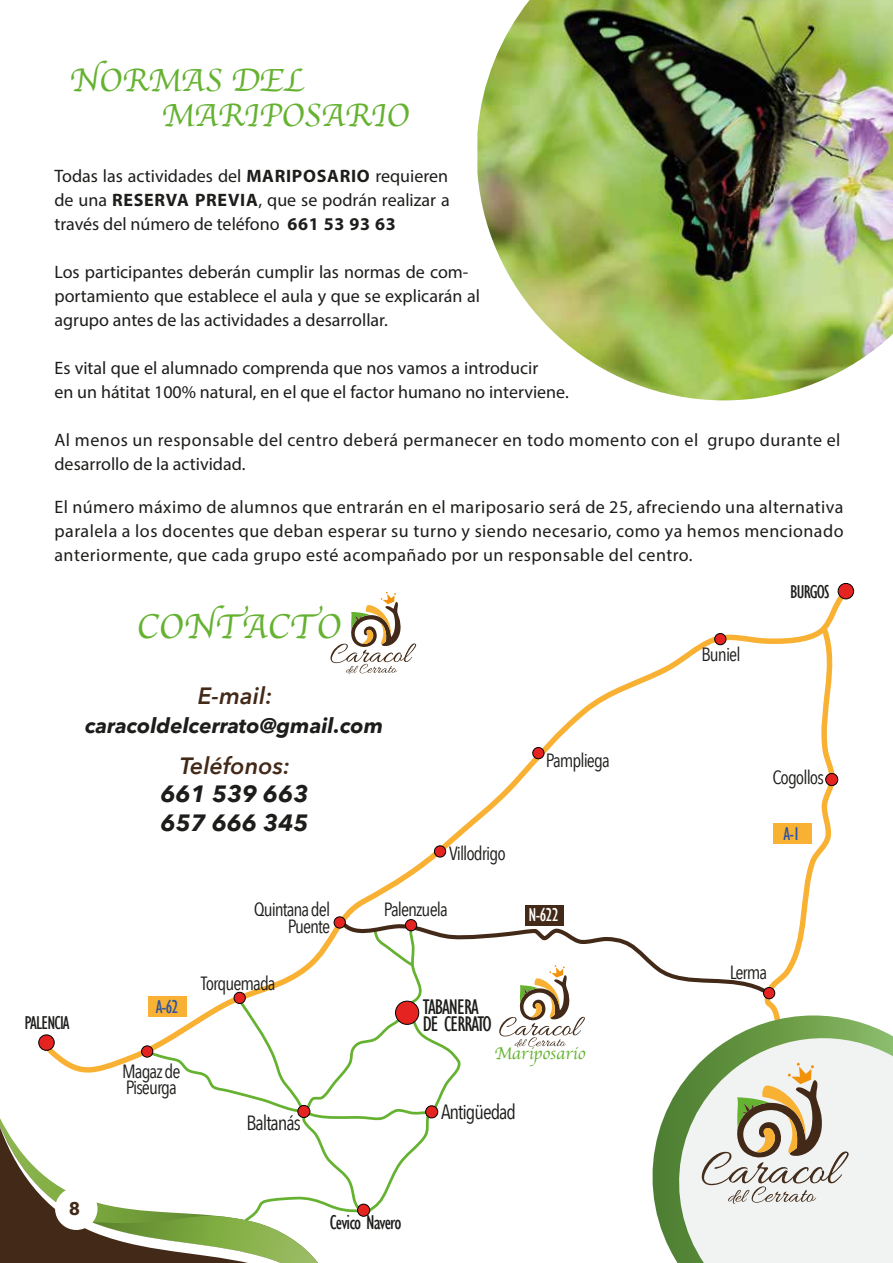
<style>
.page{position:relative;width:893px;height:1263px;background:#fff}
.page>*{position:absolute;margin:0;border:0;box-sizing:border-box;transform-origin:0 0}
.t1{font:36px "Apple Chancery";color:#65b231}
.t2{font:33.45px/34.8px "Apple Chancery";color:#65b231}
.t3{font:italic 700 23.55px/28.2px "Avenir Next";color:#1d1d1b}
.t4{font:italic 600 23.55px "Avenir Next";color:#432917}
.t5{font:condensed 21.9px/16.4px "Gill Sans";letter-spacing:-.045em;color:#1d1d1b}
.t6{font:italic 700 21px "Avenir Next";color:#1d1d1b}
.t7{font:20.55px "Avenir Next Condensed";letter-spacing:-.05em;color:#1d1d1b}
.t8{font:condensed 20.55px "Gill Sans";letter-spacing:-.045em;color:#1d1d1b}
.t9{font:19.05px/16.4px "Avenir Next Condensed";letter-spacing:-.05em;color:#1d1d1b}
.t10{font:condensed 19.05px "Gill Sans";letter-spacing:-.045em;color:#1d1d1b}
.t11{font:condensed 19.05px "Gill Sans";color:#2d53a1}
.t12{font:condensed 19.05px "Gill Sans";color:#fff}
.t13{font:18px/24px "Myriad Pro";color:#1d1d1b;text-align:justify}
.t14{font:18px/24px "Myriad Pro";letter-spacing:.025em;color:#1d1d1b}
.t15{font:700 18px "Avenir Next";color:#432917}
.t16{font:17.85px "Apple Chancery";color:#65b231}
.s1{font-weight:700}
</style>
<div class="page">
<div style="left:39px;top:1035px;width:15px;height:15px;background:#e52421;border-radius:50%"></div>
<div style="left:38px;top:1034px;width:17px;height:17px;border:1px solid #000;border-radius:50%"></div>
<div style="left:838px;top:583px;width:16px;height:16px;background:#e52421;border-radius:50%"></div>
<div style="left:838px;top:583px;width:16px;height:16px;border:1px solid #000;border-radius:50%"></div>
<svg style="left:849px;top:1019px;width:44px;height:244px"></svg>
<svg style="left:91px;top:592px;width:758px;height:671px"></svg>
<svg style="left:0;top:1119px;width:320px;height:144px"></svg>
<div style="left:55px;top:1187px;width:43px;height:43px;background:#fff;border-radius:50%"></div>
<img style="left:477px;top:0;width:416px;height:400px">
<h2 class="t2" style="left:161px;top:63px;width:249px;text-indent:-92px">NORMAS DEL<br>MARIPOSARIO</h2>
<p class="t13" style="left:54px;top:164px;width:397px">Todas las actividades del <span class="s1">MARIPOSARIO</span> requieren de una <span class="s1">RESERVA PREVIA</span>, que se podrán realizar a través del número de teléfono <span class="s1">661 53 93 63</span></p>
<p class="t13" style="left:54px;top:260px;width:427px;text-align:left">Los participantes deberán cumplir las normas de com&shy;portamiento que establece el aula y que se explicarán al agrupo antes de las actividades a desarrollar.</p>
<p class="t13" style="left:54px;top:356px;width:516px">Es vital que el alumnado comprenda que nos vamos a introducir<br>en un hátitat 100% natural, en el que el factor humano no interviene.</p>
<p class="t14" style="left:54px;top:428px;width:787px">Al menos un responsable del centro deberá permanecer en todo momento con el grupo durante el desarrollo de la actividad.</p>
<p class="t13" style="left:54px;top:495px;width:791px">El número máximo de alumnos que entrarán en el mariposario será de 25, afreciendo una alternativa paralela a los docentes que deban esperar su turno y siendo necesario, como ya hemos mencionado anteriormente, que cada grupo esté acompañado por un responsable del centro.</p>
<h1 class="t1" style="left:136px;top:598px;width:206px">CONTACTO</h1>
<h3 class="t4" style="left:198px;top:675px;width:76px">E-mail:</h3>
<p class="t6" style="left:85px;top:707px;width:300px">caracoldelcerrato@gmail.com</p>
<h3 class="t4" style="left:180px;top:746px;width:112px">Teléfonos:</h3>
<h3 class="t3" style="left:161px;top:779px;width:150px">661 539 663<br>657 666 345</h3>
<p class="t9" style="left:449px;top:845px;width:58px">Villodrigo</p>
<p class="t9" style="left:254px;top:901px;width:78px">Quintana del</p>
<p class="t9" style="left:384px;top:900px;width:65px">Palenzuela</p>
<p class="t9" style="left:288px;top:917px;width:44px">Puente</p>
<p class="t9" style="left:546px;top:751px;width:65px">Pampliega</p>
<p class="t12" style="left:529px;top:903px;width:32px">N-622</p>
<p class="t10" style="left:24px;top:1012px;width:47px">PALENCIA</p>
<p class="t11" style="left:156px;top:995px;width:24px">A-62</p>
<p class="t9" style="left:122px;top:1062px;width:60px">Magaz de<br>Piseurga</p>
<p class="t9" style="left:201px;top:974px;width:76px">Torquemada</p>
<p class="t7" style="left:247px;top:1105px;width:56px">Baltanás</p>
<p class="t5" style="left:423px;top:999px;width:71px">TABANERA<br>DE CERRATO</p>
<p class="t16" style="left:494px;top:1039px;width:92px">Mariposario</p>
<p class="t7" style="left:441px;top:1094px;width:77px">Antigüedad</p>
<p class="t15" style="left:69px;top:1193px;width:13px">8</p>
<p class="t8" style="left:330px;top:1210px;width:73px">Cevico Navero</p>
<p class="t9" style="left:702px;top:645px;width:40px">Buniel</p>
<p class="t10" style="left:790px;top:580px;width:41px">BURGOS</p>
<p class="t9" style="left:773px;top:768px;width:53px">Cogollos</p>
<p class="t11" style="left:783px;top:822px;width:18px">A-1</p>
<p class="t9" style="left:730px;top:963px;width:39px">Lerma</p>
</div>
